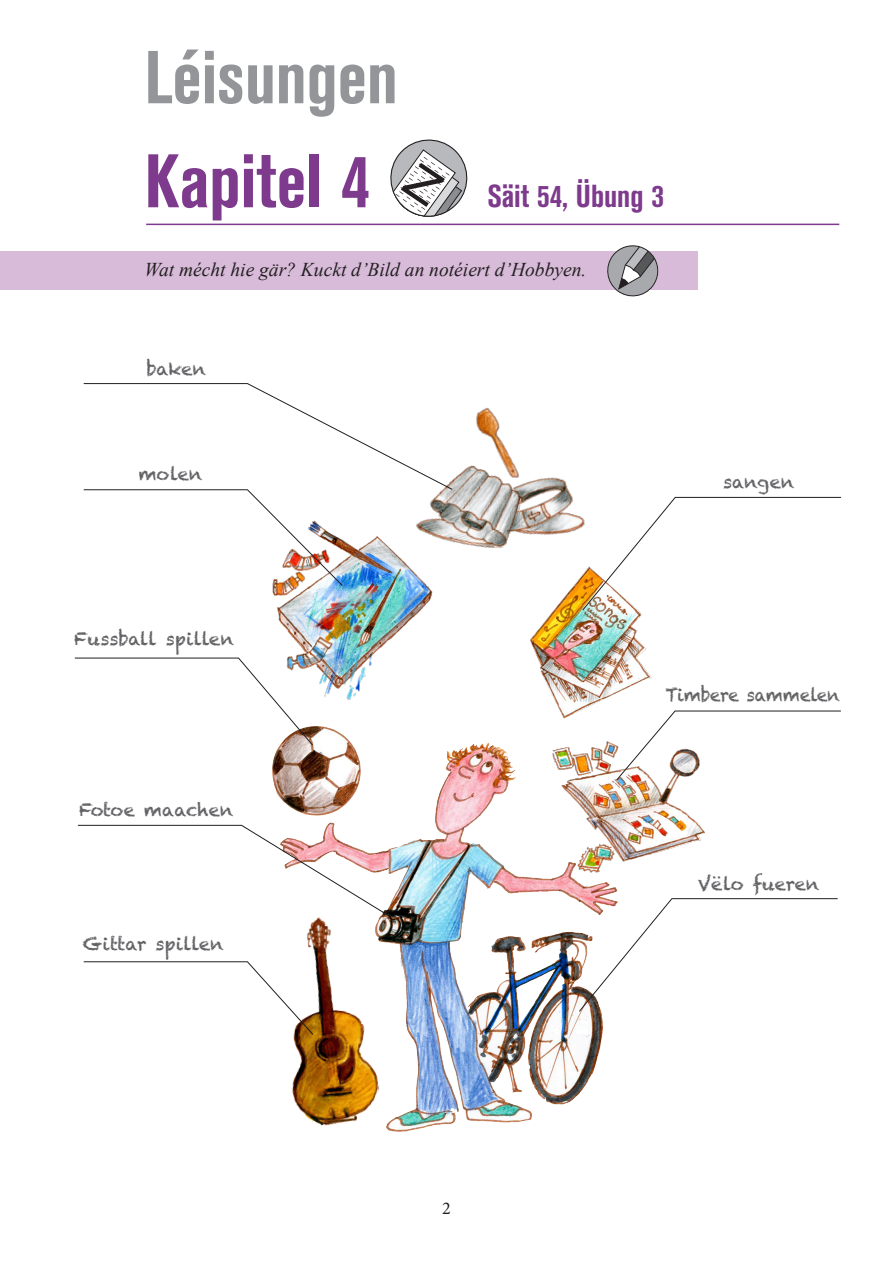
<style>
.page{position:relative;width:893px;height:1263px;background:#fff}
.page>*{position:absolute;margin:0;border:0;box-sizing:border-box;transform-origin:0 0}
.t1{font:700 condensed 75px "Akzidenz Grotesk BE";color:#7e3a8c}
.t2{font:700 condensed 74.1px "Akzidenz Grotesk BE";color:#939598}
.t3{font:700 condensed 31.5px "Akzidenz Grotesk BE";color:#7e3a8c}
.List_Paragraph{font:italic 19.5px "Times New Roman";color:#231f20}
.t4{font:18px "Chalkduster";letter-spacing:-.005em;color:#636366}
.t5{font:18px "Chalkduster";letter-spacing:-.005em;color:#636366;scale:.94 1}
.t6{font:18px "Minion Pro";color:#231f20}
</style>
<div class="page">
<img style="left:453px;top:407px;width:129px;height:141px">
<svg style="left:390px;top:139px;width:78px;height:78px"></svg>
<hr style="left:146px;top:224px;width:693px;height:1px;background:#7e3a8c">
<div style="left:0;top:252px;width:697px;height:38px;background:#d7bbd9"></div>
<svg style="left:606px;top:245px;width:53px;height:52px"></svg>
<img style="left:272px;top:726px;width:53px;height:67px">
<img style="left:277px;top:727px;width:341px;height:404px">
<img style="left:272px;top:587px;width:161px;height:113px">
<img style="left:530px;top:575px;width:122px;height:144px">
<img style="left:547px;top:727px;width:158px;height:151px">
<svg style="left:74px;top:657px;width:240px;height:89px"></svg>
<svg style="left:83px;top:383px;width:370px;height:204px"></svg>
<svg style="left:582px;top:497px;width:260px;height:114px"></svg>
<svg style="left:616px;top:710px;width:225px;height:71px"></svg>
<svg style="left:578px;top:898px;width:260px;height:114px"></svg>
<svg style="left:77px;top:824px;width:311px;height:92px"></svg>
<img style="left:277px;top:916px;width:124px;height:216px">
<svg style="left:83px;top:961px;width:231px;height:74px"></svg>
<p class="t2" style="left:145px;top:35px;width:255px">Léisungen</p>
<p class="t1" style="left:145px;top:138px;width:227px">Kapitel 4</p>
<p class="t3" style="left:487px;top:178px;width:178px">Säit 54, Übung 3</p>
<p class="List_Paragraph" style="left:145px;top:256px;width:443px">Wat mécht hie gär? Kuckt d’Bild an notéiert d’Hobbyen.</p>
<p class="t4" style="left:146px;top:358px;width:61px">baken</p>
<p class="t4" style="left:138px;top:464px;width:65px">molen</p>
<p class="t4" style="left:74px;top:628px;width:161px">Fussball spillen</p>
<p class="t4" style="left:79px;top:799px;width:156px">Fotoe maachen</p>
<p class="t4" style="left:83px;top:933px;width:142px">Gittar spillen</p>
<p class="t6" style="left:442px;top:1196px;width:10px">2</p>
<p class="t4" style="left:723px;top:471px;width:73px">sangen</p>
<p class="t5" style="left:665px;top:684px;width:187px">Timbere sammelen</p>
<p class="t4" style="left:698px;top:873px;width:123px">Vëlo fueren</p>
</div>
